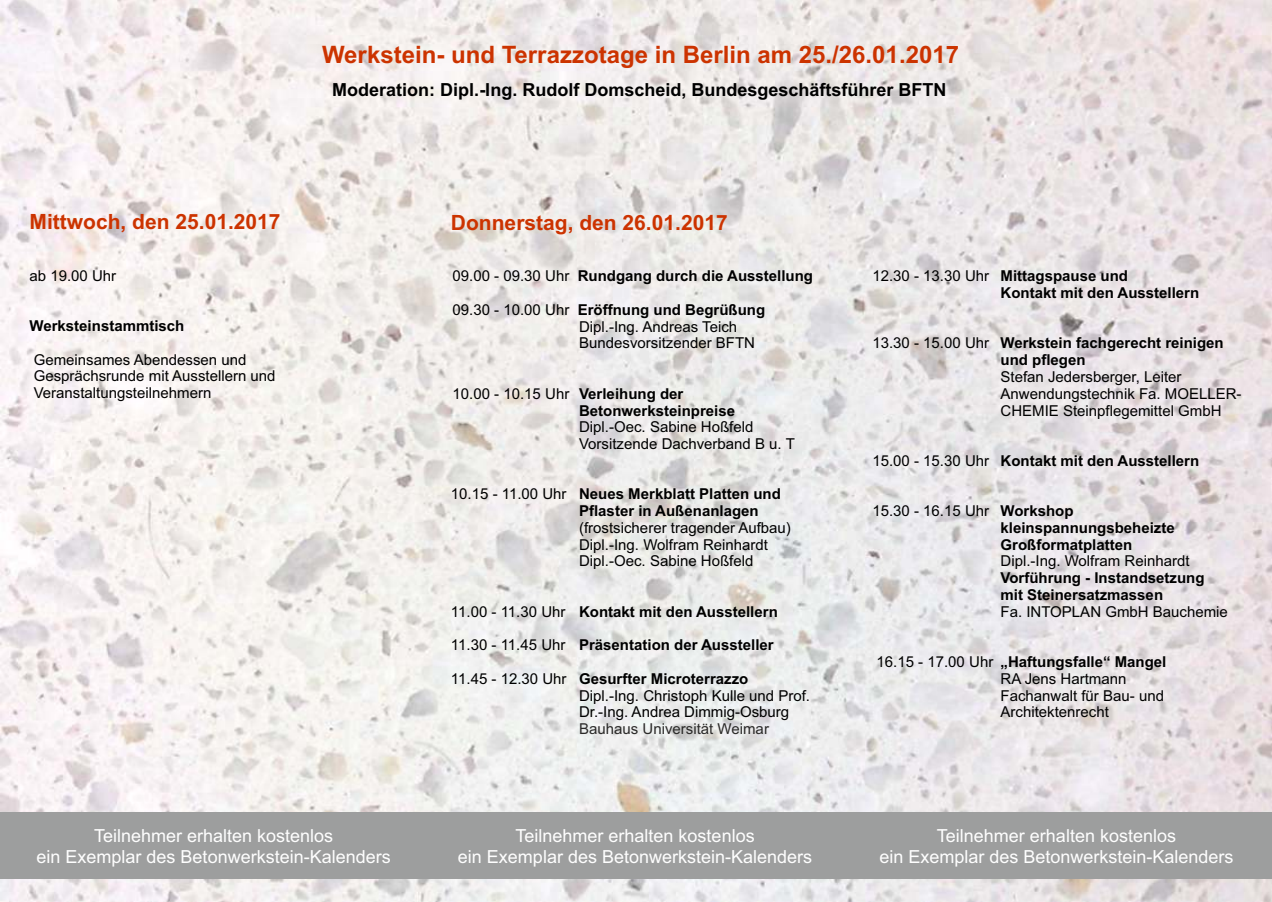
<style>
.page{position:relative;width:1272px;height:902px;background:#fff}
.page>*{position:absolute;margin:0;border:0;box-sizing:border-box;transform-origin:0 0}
.t1{font:700 24px "Arial";color:#c30}
.t2{font:700 21px "Arial";color:#c30}
.t3{font:18px/20.1px "Arial";color:#fefefe;text-align:center}
.t4{font:700 18px "Arial";color:#000}
.t5{font:15px/16.8px "Arial";color:#000}
.t6{font:700 15px/16.8px "Arial";color:#000}
.t7{font:15px "Arial";color:#2b2a29}
.s1{font-weight:400}
.s2{font-weight:700}
</style>
<div class="page">
<img style="left:0;top:0;width:1271px;height:901px">
<div style="left:0;top:812px;width:1271px;height:66px;background:#9d9e9e"></div>
<h1 class="t1" style="left:322px;top:46px;width:638px">Werkstein- und Terrazzotage in Berlin am 25./26.01.2017</h1>
<p class="t4" style="left:332px;top:82px;width:616px">Moderation: Dipl.-Ing. Rudolf Domscheid, Bundesgeschäftsführer BFTN</p>
<h2 class="t2" style="left:30px;top:214px;width:252px">Mittwoch, den 25.01.2017</h2>
<p class="t5" style="left:30px;top:268px;width:88px">ab 19.00 Uhr</p>
<p class="t6" style="left:30px;top:319px;width:156px">Werksteinstammtisch</p>
<p class="t5" style="left:34px;top:352px;width:243px">Gemeinsames Abendessen und<br>Gesprächsrunde mit Ausstellern und<br>Veranstaltungsteilnehmern</p>
<h2 class="t2" style="left:451px;top:214px;width:278px">Donnerstag, den 26.01.2017</h2>
<p class="t6" style="left:452px;top:269px;width:362px"><span class="s1">09.00 - 09.30 Uhr</span> Rundgang durch die Ausstellung</p>
<p class="t5" style="left:579px;top:302px;width:188px;text-indent:-126px">09.30 - 10.00 Uhr <span class="s2">Eröffnung und Begrüßung<br></span>Dipl.-Ing. Andreas Teich<br>Bundesvorsitzender BFTN</p>
<p class="t6" style="left:579px;top:386px;width:157px;text-indent:-126px"><span class="s1">10.00 - 10.15 Uhr</span> Verleihung der<br>Betonwerksteinpreise</p>
<p class="t5" style="left:579px;top:420px;width:217px">Dipl.-Oec. Sabine Hoßfeld<br>Vorsitzende Dachverband B u. T</p>
<p class="t6" style="left:579px;top:487px;width:203px;text-indent:-128px"><span class="s1">10.15 - 11.00 Uhr</span> Neues Merkblatt Platten und<br>Pflaster in Außenanlagen</p>
<p class="t5" style="left:579px;top:520px;width:213px">(frostsicherer tragender Aufbau)<br>Dipl.-Ing. Wolfram Reinhardt<br>Dipl.-Oec. Sabine Hoßfeld</p>
<p class="t6" style="left:451px;top:604px;width:328px"><span class="s1">11.00 - 11.30 Uhr</span> Kontakt mit den Ausstellern</p>
<p class="t6" style="left:451px;top:638px;width:324px"><span class="s1">11.30 - 11.45 Uhr</span> Präsentation der Aussteller</p>
<p class="t5" style="left:579px;top:671px;width:232px;text-indent:-128px">11.45 - 12.30 Uhr <span class="s2">Gesurfter Microterrazzo<br></span>Dipl.-Ing. Christoph Kulle und Prof.<br>Dr.-Ing. Andrea Dimmig-Osburg</p>
<p class="t7" style="left:579px;top:723px;width:191px">Bauhaus Universität Weimar</p>
<p class="t6" style="left:1000px;top:269px;width:200px;text-indent:-128px"><span class="s1">12.30 - 13.30 Uhr</span> Mittagspause und<br>Kontakt mit den Ausstellern</p>
<p class="t6" style="left:1000px;top:336px;width:225px;text-indent:-128px"><span class="s1">13.30 - 15.00 Uhr</span> Werkstein fachgerecht reinigen und pflegen</p>
<p class="t5" style="left:1000px;top:369px;width:242px">Stefan Jedersberger, Leiter<br>Anwendungstechnik Fa. MOELLER-<br>CHEMIE Steinpflegemittel GmbH</p>
<p class="t6" style="left:872px;top:453px;width:328px"><span class="s1">15.00 - 15.30 Uhr</span> Kontakt mit den Ausstellern</p>
<p class="t6" style="left:1000px;top:504px;width:176px;text-indent:-128px"><span class="s1">15.30 - 16.15 Uhr</span> Workshop kleinspannungsbeheizte<br>Großformatplatten</p>
<p class="t5" style="left:1000px;top:554px;width:190px">Dipl.-Ing. Wolfram Reinhardt</p>
<p class="t6" style="left:1000px;top:571px;width:205px">Vorführung - Instandsetzung mit Steinersatzmassen</p>
<p class="t5" style="left:1000px;top:604px;width:229px">Fa. INTOPLAN GmbH Bauchemie</p>
<p class="t5" style="left:1000px;top:654px;width:167px;text-indent:-124px">16.15 - 17.00 Uhr <span class="s2">„Haftungsfalle“ Mangel<br></span>RA Jens Hartmann<br>Fachanwalt für Bau- und<br>Architektenrecht</p>
<p class="t3" style="left:36px;top:827px;width:356px">Teilnehmer erhalten kostenlos<br>ein Exemplar des Betonwerkstein-Kalenders</p>
<p class="t3" style="left:458px;top:827px;width:356px">Teilnehmer erhalten kostenlos<br>ein Exemplar des Betonwerkstein-Kalenders</p>
<p class="t3" style="left:879px;top:827px;width:356px">Teilnehmer erhalten kostenlos<br>ein Exemplar des Betonwerkstein-Kalenders</p>
</div>
